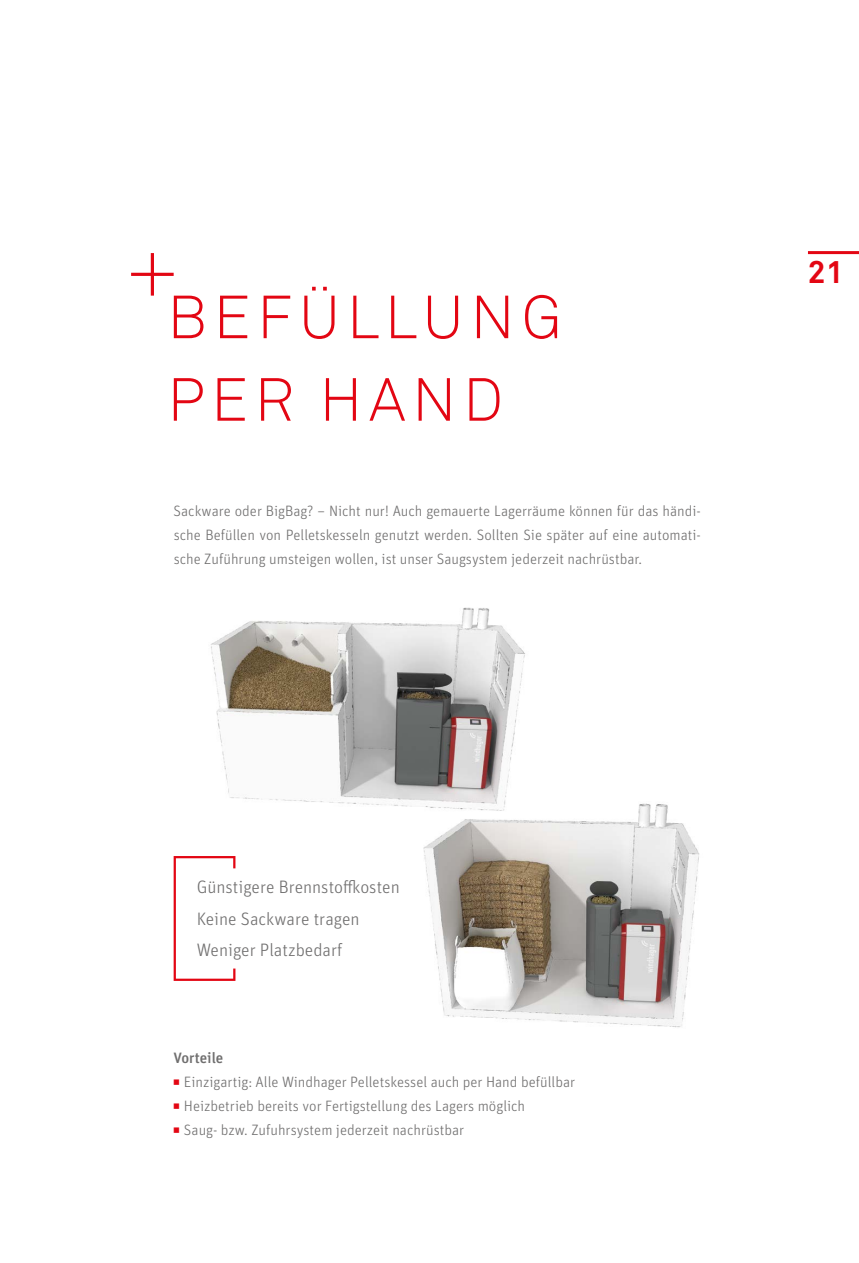
<style>
.page{position:relative;width:859px;height:1263px;background:#fff}
.page>*{position:absolute;margin:0;border:0;box-sizing:border-box;transform-origin:0 0}
.t1{font:300 60px/82.5px "Akkurat Pro";letter-spacing:.11em;color:#e30613}
.t2{font:700 31.5px "Akkurat Pro";color:#e30613}
.t3{font:300 18px/31.5px "Unit OT";color:#706f6f}
.t4{font:300 15px/24px "Unit OT";color:#706f6f;text-align:justify}
.t5{font:500 15px "Unit OT";color:#706f6f}
.s1{color:#e30613}
</style>
<div class="page">
<img style="left:423px;top:803px;width:276px;height:225px">
<img style="left:210px;top:607px;width:319px;height:206px">
<svg style="left:174px;top:856px;width:61px;height:125px"></svg>
<svg style="left:131px;top:253px;width:43px;height:43px"></svg>
<hr style="left:808px;top:251px;width:51px;height:3px;background:#e30613">
<h1 class="t1" style="left:167px;top:276px;width:396px">BEFÜLLUNG<br>PER HAND</h1>
<p class="t4" style="left:174px;top:499px;width:529px">Sackware oder BigBag? – Nicht nur! Auch gemauerte Lagerräume können für das händi&shy;sche Befüllen von Pelletskesseln genutzt werden. Sollten Sie später auf eine automati&shy;sche Zuführung umsteigen wollen, ist unser Saugsystem jederzeit nachrüstbar.</p>
<h2 class="t2" style="left:808px;top:253px;width:37px">21</h2>
<p class="t3" style="left:197px;top:871px;width:205px">Günstigere Brennstoffkosten<br>Keine Sackware tragen<br>Weniger Platzbedarf</p>
<p class="t5" style="left:173px;top:1048px;width:51px">Vorteile</p>
<p class="t4" style="left:173px;top:1070px;width:404px"><span class="s1">◻</span> Einzigartig: Alle Windhager Pelletskessel auch per Hand befüllbar</p>
<p class="t4" style="left:173px;top:1094px;width:354px"><span class="s1">◻</span> Heizbetrieb bereits vor Fertigstellung des Lagers möglich</p>
<p class="t4" style="left:173px;top:1118px;width:293px"><span class="s1">◻</span> Saug- bzw. Zufuhrsystem jederzeit nachrüstbar</p>
</div>
